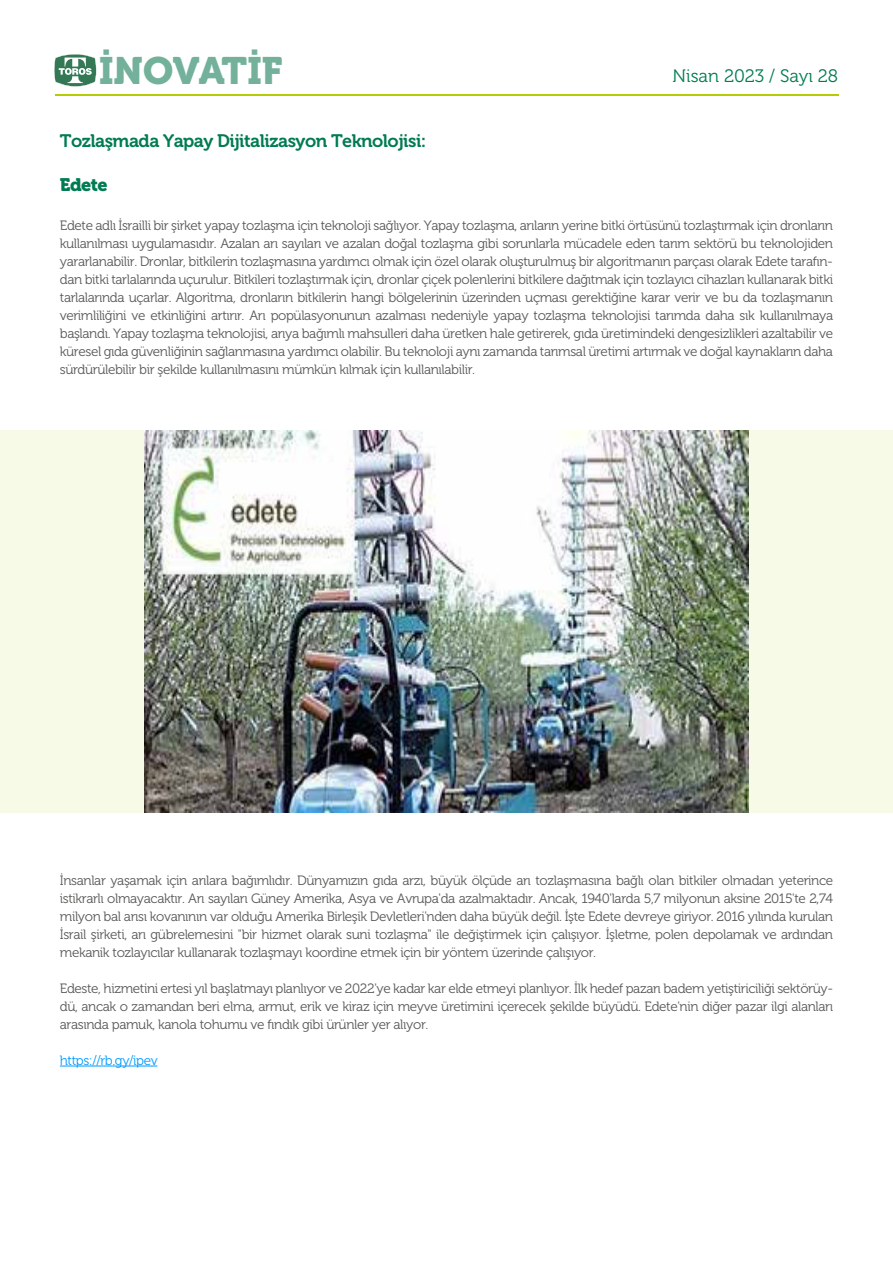
<style>
.page{position:relative;width:893px;height:1263px;background:#fff}
.page>*{position:absolute;margin:0;border:0;box-sizing:border-box;transform-origin:0 0}
.t1{font:37.95px "Museo 900";color:#73b19a}
.t2{font:18px "Museo 700";letter-spacing:-.03em;color:#007b52}
.t3{font:18px "Museo 300";color:#007b52}
.t4{font:18px "Museo 900";letter-spacing:-.03em;color:#007b52}
.t5{font:13.5px/18px "Museo 300";letter-spacing:-.03em;color:#575756;text-align:justify}
.t6{font:13.5px "Museo 300";letter-spacing:-.03em;color:#009bff}
</style>
<div class="page">
<hr style="left:55px;top:94px;width:783px;height:2px;background:#b4cc04">
<svg style="left:54px;top:54px;width:43px;height:33px"></svg>
<hr style="left:60px;top:1066px;width:97px;height:1px;background:#009bff">
<div style="left:0;top:430px;width:893px;height:383px;background:#f7fae6"></div>
<img style="left:145px;top:430px;width:603px;height:383px">
<h1 class="t1" style="left:99px;top:49px;width:185px">İNOVATİF</h1>
<h2 class="t3" style="left:672px;top:67px;width:167px">Nisan 2023 / Sayı 28</h2>
<h2 class="t2" style="left:60px;top:131px;width:368px">Tozlaşmada Yapay Dijitalizasyon Teknolojisi:</h2>
<h2 class="t4" style="left:60px;top:174px;width:49px">Edete</h2>
<p class="t5" style="left:60px;top:217px;width:775px">Edete adlı İsrailli bir şirket yapay tozlaşma için teknoloji sağlıyor. Yapay tozlaşma, arıların yerine bitki örtüsünü tozlaştırmak için dronların kullanılması uygulamasıdır. Azalan arı sayıları ve azalan doğal tozlaşma gibi sorunlarla mücadele eden tarım sektörü bu teknolojiden yararlanabilir. Dronlar, bitkilerin tozlaşmasına yardımcı olmak için özel olarak oluşturulmuş bir algoritmanın parçası olarak Edete tarafın&shy;dan bitki tarlalarında uçurulur. Bitkileri tozlaştırmak için, dronlar çiçek polenlerini bitkilere dağıtmak için tozlayıcı cihazları kullanarak bitki tarlalarında uçarlar. Algoritma, dronların bitkilerin hangi bölgelerinin üzerinden uçması gerektiğine karar verir ve bu da tozlaşmanın verimliliğini ve etkinliğini artırır. Arı popülasyonunun azalması nedeniyle yapay tozlaşma teknolojisi tarımda daha sık kullanılmaya başlandı. Yapay tozlaşma teknolojisi, arıya bağımlı mahsulleri daha üretken hale getirerek, gıda üretimindeki dengesizlikleri azaltabilir ve küresel gıda güvenliğinin sağlanmasına yardımcı olabilir. Bu teknoloji aynı zamanda tarımsal üretimi artırmak ve doğal kaynakların daha sürdürülebilir bir şekilde kullanılmasını mümkün kılmak için kullanılabilir.</p>
<p class="t5" style="left:60px;top:871px;width:775px">İnsanlar yaşamak için arılara bağımlıdır. Dünyamızın gıda arzı, büyük ölçüde arı tozlaşmasına bağlı olan bitkiler olmadan yeterince istikrarlı olmayacaktır. Arı sayıları Güney Amerika, Asya ve Avrupa'da azalmaktadır. Ancak, 1940'larda 5,7 milyonun aksine 2015'te 2,74 milyon bal arısı kovanının var olduğu Amerika Birleşik Devletleri'nden daha büyük değil. İşte Edete devreye giriyor. 2016 yılında kurulan İsrail şirketi, arı gübrelemesini "bir hizmet olarak suni tozlaşma" ile değiştirmek için çalışıyor. İşletme, polen depolamak ve ardından mekanik tozlayıcılar kullanarak tozlaşmayı koordine etmek için bir yöntem üzerinde çalışıyor.</p>
<p class="t5" style="left:60px;top:979px;width:775px">Edeste, hizmetini ertesi yıl başlatmayı planlıyor ve 2022'ye kadar kar elde etmeyi planlıyor. İlk hedef pazarı badem yetiştiriciliği sektörüy&shy;dü, ancak o zamandan beri elma, armut, erik ve kiraz için meyve üretimini içerecek şekilde büyüdü. Edete'nin diğer pazar ilgi alanları arasında pamuk, kanola tohumu ve fındık gibi ürünler yer alıyor.</p>
<p class="t6" style="left:60px;top:1053px;width:99px">https://rb.gy/ipev</p>
</div>
